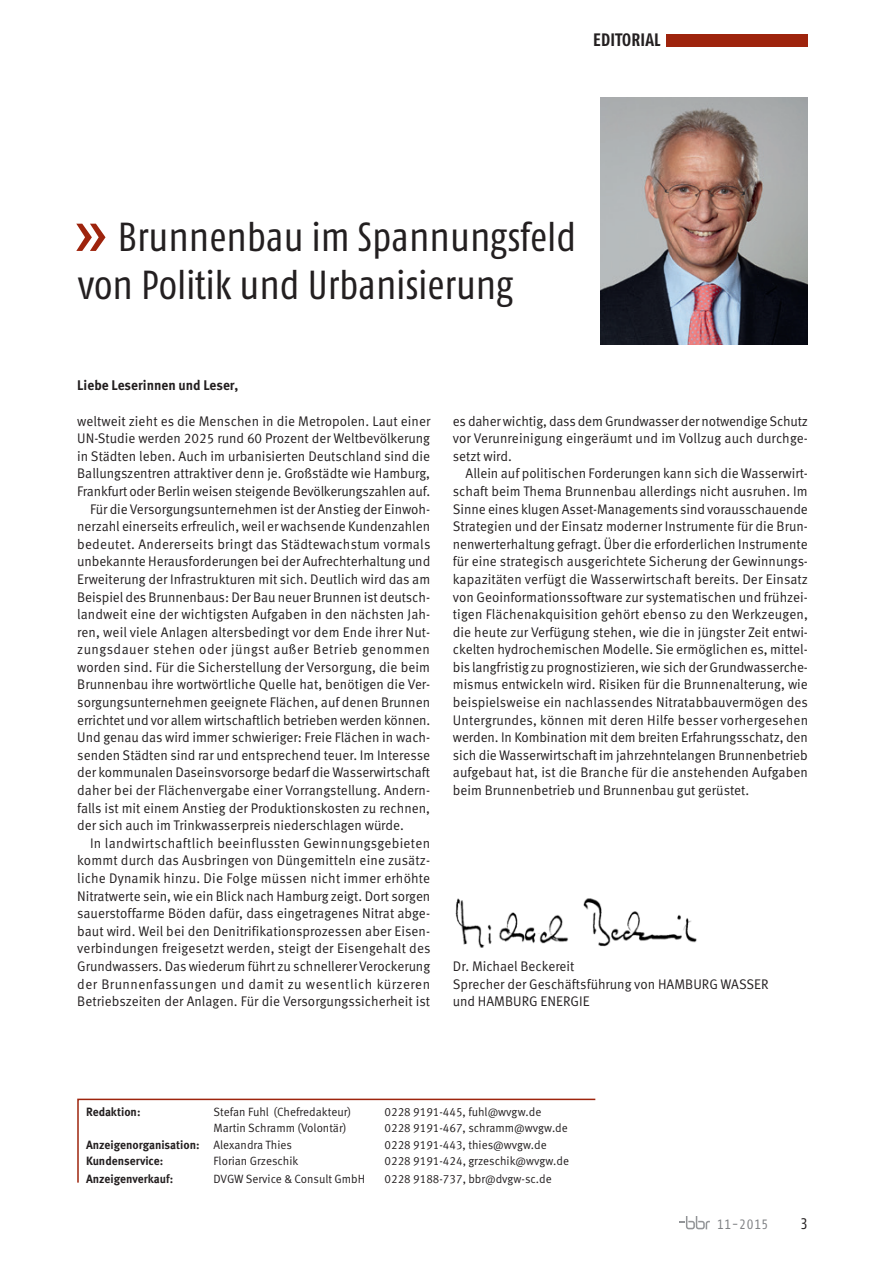
<style>
.page{position:relative;width:893px;height:1263px;background:#fff}
.page>*{position:absolute;margin:0;border:0;box-sizing:border-box;transform-origin:0 0}
.t1{font:condensed 40.5px/48.6px "Fago OT";color:#231f20}
.t2{font:700 condensed 18px "Fago OT";letter-spacing:.01em;color:#231f20}
.t3{font:condensed 15.3px "Fago OT";color:#231f20}
.t4{font:13.95px/17.5px "Meta OT Norm";color:#231f20;text-align:justify;scale:.96 1}
.t5{font:13.95px "Meta OT Norm";letter-spacing:.035em;color:#231f20;scale:.96 1}
.t6{font:13.95px "Meta OT Norm";letter-spacing:.02em;color:#231f20;scale:.96 1}
.t7{font:700 13.95px "Meta OT";color:#231f20;scale:.96 1}
.t8{font:condensed 13.5px "Fago OT";letter-spacing:.05em;color:#808285}
.t9{font:12px "Meta OT Norm";color:#231f20;scale:.96 1}
.t10{font:700 12px "Meta OT";color:#231f20;scale:.96 1}
.s1{font-family:"Meta OT Norm";font-weight:400}
</style>
<div class="page">
<svg style="left:77px;top:1098px;width:519px;height:85px"></svg>
<svg style="left:76px;top:224px;width:30px;height:27px"></svg>
<div style="left:666px;top:34px;width:142px;height:12px;background:#9e240d"></div>
<svg style="left:679px;top:1216px;width:31px;height:13px"></svg>
<img style="left:600px;top:98px;width:208px;height:246px">
<img style="left:455px;top:898px;width:242px;height:50px">
<p class="t2" style="left:593px;top:29px;width:69px">EDITORIAL</p>
<h1 class="t1" style="left:78px;top:212px;width:500px;text-indent:40px">Brunnenbau im Spannungsfeld von Politik und Urbanisierung</h1>
<p class="t7" style="left:77px;top:377px;width:169px">Liebe Leserinnen und Leser,</p>
<p class="t4" style="left:77px;top:412px;width:369px">weltweit zieht es die Menschen in die Metropolen. Laut einer</p>
<p class="t4" style="left:77px;top:430px;width:369px">UN-Studie werden 2025 rund 60 Prozent der Weltbevölkerung</p>
<p class="t4" style="left:77px;top:447px;width:369px">in Städten leben. Auch im urbanisierten Deutschland sind die</p>
<p class="t4" style="left:77px;top:465px;width:369px">Ballungszentren attraktiver denn je. Großstädte wie Hamburg,</p>
<p class="t4" style="left:77px;top:483px;width:369px">Frankfurt oder Berlin weisen steigende Bevölkerungszahlen auf.</p>
<p class="t4" style="left:90px;top:500px;width:356px">Für die Versorgungsunternehmen ist der Anstieg der Einwoh-</p>
<p class="t4" style="left:77px;top:518px;width:369px">nerzahl einerseits erfreulich, weil er wachsende Kundenzahlen</p>
<p class="t4" style="left:77px;top:535px;width:369px">bedeutet. Andererseits bringt das Städtewachstum vormals</p>
<p class="t4" style="left:77px;top:553px;width:369px">unbekannte Herausforderungen bei der Aufrechterhaltung und</p>
<p class="t4" style="left:77px;top:571px;width:369px">Erweiterung der Infrastrukturen mit sich. Deutlich wird das am</p>
<p class="t4" style="left:77px;top:588px;width:369px">Beispiel des Brunnenbaus: Der Bau neuer Brunnen ist deutsch-</p>
<p class="t4" style="left:77px;top:606px;width:369px">landweit eine der wichtigsten Aufgaben in den nächsten Jah-</p>
<p class="t4" style="left:77px;top:623px;width:369px">ren, weil viele Anlagen altersbedingt vor dem Ende ihrer Nut-</p>
<p class="t5" style="left:77px;top:641px;width:369px">zungsdauer stehen oder jüngst außer Betrieb genommen</p>
<p class="t4" style="left:77px;top:659px;width:369px">worden sind. Für die Sicherstellung der Versorgung, die beim</p>
<p class="t4" style="left:77px;top:676px;width:369px">Brunnenbau ihre wortwörtliche Quelle hat, benötigen die Ver-</p>
<p class="t4" style="left:77px;top:694px;width:369px">sorgungsunternehmen geeignete Flächen, auf denen Brunnen</p>
<p class="t4" style="left:77px;top:711px;width:369px">errichtet und vor allem wirtschaftlich betrieben werden können.</p>
<p class="t4" style="left:77px;top:729px;width:369px">Und genau das wird immer schwieriger: Freie Flächen in wach-</p>
<p class="t4" style="left:77px;top:746px;width:369px">senden Städten sind rar und entsprechend teuer. Im Interesse</p>
<p class="t4" style="left:77px;top:764px;width:369px">der kommunalen Daseinsvorsorge bedarf die Wasserwirtschaft</p>
<p class="t4" style="left:77px;top:782px;width:369px">daher bei der Flächenvergabe einer Vorrangstellung. Andern-</p>
<p class="t4" style="left:77px;top:799px;width:369px">falls ist mit einem Anstieg der Produktionskosten zu rechnen,</p>
<p class="t4" style="left:77px;top:817px;width:342px">der sich auch im Trinkwasserpreis niederschlagen würde.</p>
<p class="t6" style="left:90px;top:835px;width:356px">In landwirtschaftlich beeinflussten Gewinnungsgebieten</p>
<p class="t4" style="left:77px;top:852px;width:368px">kommt durch das Ausbringen von Düngemitteln eine zusätz-</p>
<p class="t4" style="left:77px;top:870px;width:369px">liche Dynamik hinzu. Die Folge müssen nicht immer erhöhte</p>
<p class="t4" style="left:77px;top:887px;width:369px">Nitratwerte sein, wie ein Blick nach Hamburg zeigt. Dort sorgen</p>
<p class="t4" style="left:77px;top:905px;width:369px">sauerstoffarme Böden dafür, dass eingetragenes Nitrat abge-</p>
<p class="t4" style="left:77px;top:922px;width:369px">baut wird. Weil bei den Denitrifikationsprozessen aber Eisen-</p>
<p class="t4" style="left:77px;top:940px;width:369px">verbindungen freigesetzt werden, steigt der Eisengehalt des</p>
<p class="t4" style="left:77px;top:958px;width:369px">Grundwassers. Das wiederum führt zu schnellerer Verockerung</p>
<p class="t5" style="left:77px;top:976px;width:369px">der Brunnenfassungen und damit zu wesentlich kürzeren</p>
<p class="t4" style="left:77px;top:993px;width:369px">Betriebszeiten der Anlagen. Für die Versorgungssicherheit ist</p>
<p class="t4" style="left:453px;top:412px;width:371px">es daher wichtig, dass dem Grundwasser der notwendige Schutz vor Verunreinigung eingeräumt und im Vollzug auch durchge&shy;setzt wird.</p>
<p class="t4" style="left:453px;top:465px;width:372px;text-indent:13px">Allein auf politischen Forderungen kann sich die Wasserwirt&shy;schaft beim Thema Brunnenbau allerdings nicht ausruhen. Im Sinne eines klugen Asset-Managements sind vorausschauende Strategien und der Einsatz moderner Instrumente für die Brun&shy;nenwerterhaltung gefragt. Über die erforderlichen Instrumente für eine strategisch ausgerichtete Sicherung der Gewinnungs&shy;kapazitäten verfügt die Wasserwirtschaft bereits. Der Einsatz von Geoinformationssoftware zur systematischen und frühzei&shy;tigen Flächenakquisition gehört ebenso zu den Werkzeugen, die heute zur Verfügung stehen, wie die in jüngster Zeit entwi&shy;ckelten hydrochemischen Modelle. Sie ermöglichen es, mittel&shy;bis langfristig zu prognostizieren, wie sich der Grundwasserche&shy;mismus entwickeln wird. Risiken für die Brunnenalterung, wie beispielsweise ein nachlassendes Nitratabbauvermögen des Untergrundes, können mit deren Hilfe besser vorhergesehen werden. In Kombination mit dem breiten Erfahrungsschatz, den sich die Wasserwirtschaft im jahrzehntelangen Brunnenbetrieb aufgebaut hat, ist die Branche für die anstehenden Aufgaben beim Brunnenbetrieb und Brunnenbau gut gerüstet.</p>
<p class="t4" style="left:453px;top:958px;width:330px;text-align:left">Dr. Michael Beckereit<br>Sprecher der Geschäftsführung von HAMBURG WASSER und HAMBURG ENERGIE</p>
<p class="t10" style="left:86px;top:1105px;width:58px">Redaktion:</p>
<p class="t9" style="left:214px;top:1105px;width:145px">Stefan Fuhl (Chefredakteur)</p>
<p class="t9" style="left:385px;top:1105px;width:165px">0228 9191-445, fuhl@wvgw.de</p>
<p class="t9" style="left:214px;top:1121px;width:140px">Martin Schramm (Volontär)</p>
<p class="t9" style="left:385px;top:1121px;width:192px">0228 9191-467, schramm@wvgw.de</p>
<p class="t10" style="left:86px;top:1138px;width:216px">Anzeigenorganisation: <span class="s1">Alexandra Thies</span></p>
<p class="t9" style="left:385px;top:1138px;width:170px">0228 9191-443, thies@wvgw.de</p>
<p class="t10" style="left:86px;top:1154px;width:82px">Kundenservice:</p>
<p class="t9" style="left:214px;top:1154px;width:90px">Florian Grzeschik</p>
<p class="t9" style="left:385px;top:1154px;width:194px">0228 9191-424, grzeschik@wvgw.de</p>
<p class="t10" style="left:86px;top:1171px;width:92px">Anzeigenverkauf:</p>
<p class="t9" style="left:214px;top:1171px;width:159px">DVGW Service &amp; Consult GmbH</p>
<p class="t9" style="left:385px;top:1171px;width:176px">0228 9188-737, bbr@dvgw-sc.de</p>
<p class="t8" style="left:717px;top:1216px;width:53px">11-2015</p>
<p class="t3" style="left:800px;top:1215px;width:9px">3</p>
</div>
